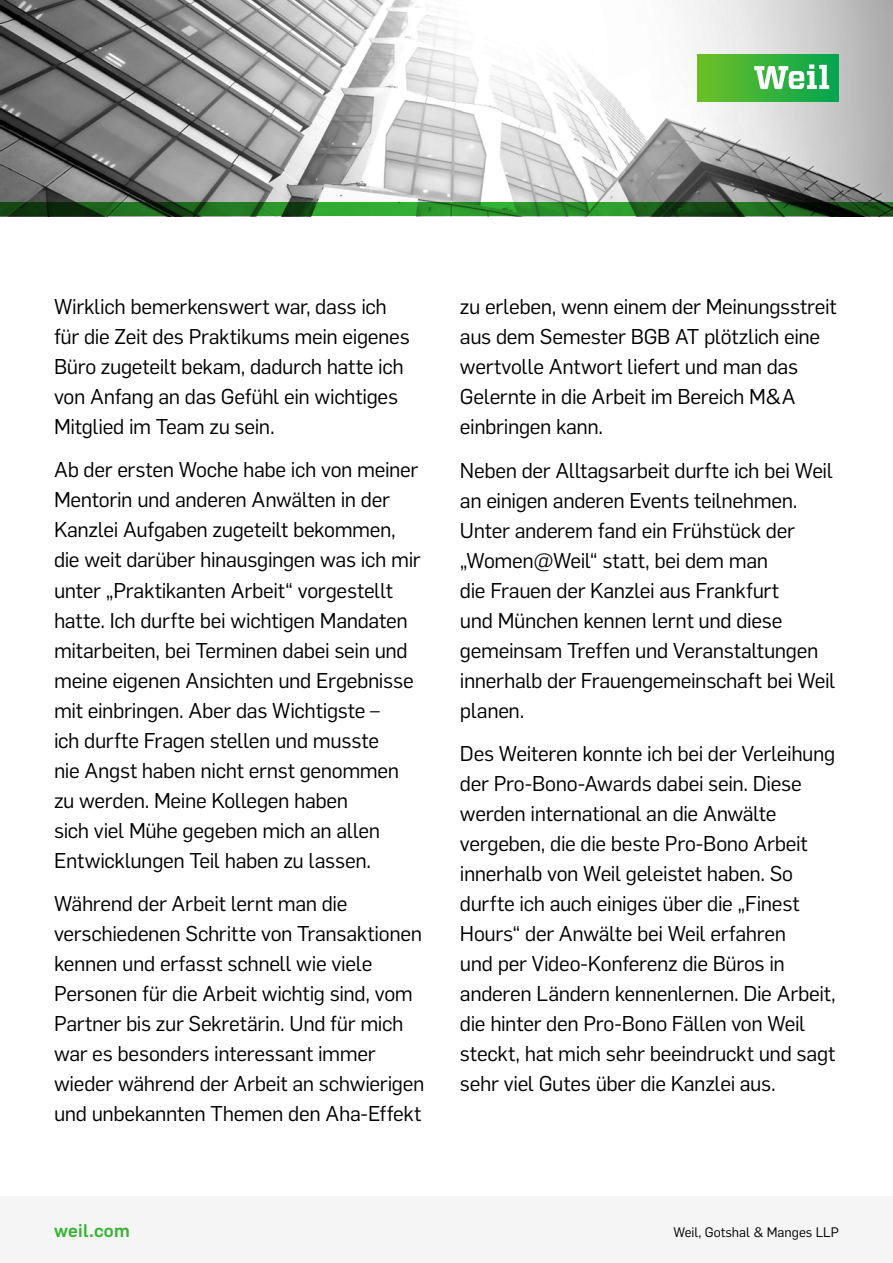
<style>
.page{position:relative;width:893px;height:1263px;background:#fff}
.page>*{position:absolute;margin:0;border:0;box-sizing:border-box;transform-origin:0 0}
.t1{font:21px/30px "Flama";letter-spacing:-.015em;color:#000}
.t2{font:500 18px "Flama";letter-spacing:.02em;color:#34b233}
.t3{font:13.5px "Flama";color:#000}
</style>
<div class="page">
<div style="left:0;top:1196px;width:893px;height:67px;background:#f5f5f5"></div>
<img style="left:0;top:0;width:893px;height:202px">
<div style="left:697px;top:54px;width:142px;height:47px;background:linear-gradient(to right,#6ebf26,#03a650)"></div>
<svg style="left:754px;top:64px;width:75px;height:25px"></svg>
<svg style="left:0;top:202px;width:893px;height:14px;background:#1e681d"></svg>
<p class="t1" style="left:54px;top:290px;width:357px">Wirklich bemerkenswert war, dass ich für die Zeit des Praktikums mein eigenes Büro zugeteilt bekam, dadurch hatte ich von Anfang an das Gefühl ein wichtiges Mitglied im Team zu sein.</p>
<p class="t1" style="left:54px;top:454px;width:368px">Ab der ersten Woche habe ich von meiner Mentorin und anderen Anwälten in der Kanzlei Aufgaben zugeteilt bekommen, die weit darüber hinausgingen was ich mir unter „Praktikanten Arbeit“ vorgestellt hatte. Ich durfte bei wichtigen Mandaten mitarbeiten, bei Terminen dabei sein und meine eigenen Ansichten und Ergebnisse mit einbringen. Aber das Wichtigste –<br>ich durfte Fragen stellen und musste<br>nie Angst haben nicht ernst genommen zu werden. Meine Kollegen haben<br>sich viel Mühe gegeben mich an allen Entwicklungen Teil haben zu lassen.</p>
<p class="t1" style="left:54px;top:887px;width:372px">Während der Arbeit lernt man die verschiedenen Schritte von Transaktionen kennen und erfasst schnell wie viele Personen für die Arbeit wichtig sind, vom Partner bis zur Sekretärin. Und für mich war es besonders interessant immer wieder während der Arbeit an schwierigen und unbekannten Themen den Aha-Effekt</p>
<p class="t1" style="left:460px;top:290px;width:378px">zu erleben, wenn einem der Meinungsstreit aus dem Semester BGB AT plötzlich eine wertvolle Antwort liefert und man das Gelernte in die Arbeit im Bereich M&amp;A einbringen kann.</p>
<p class="t1" style="left:460px;top:454px;width:377px">Neben der Alltagsarbeit durfte ich bei Weil an einigen anderen Events teilnehmen.<br>Unter anderem fand ein Frühstück der „Women@Weil“ statt, bei dem man<br>die Frauen der Kanzlei aus Frankfurt<br>und München kennen lernt und diese gemeinsam Treffen und Veranstaltungen innerhalb der Frauengemeinschaft bei Weil planen.</p>
<p class="t1" style="left:460px;top:737px;width:377px">Des Weiteren konnte ich bei der Verleihung der Pro-Bono-Awards dabei sein. Diese werden international an die Anwälte vergeben, die die beste Pro-Bono Arbeit innerhalb von Weil geleistet haben. So durfte ich auch einiges über die „Finest Hours“ der Anwälte bei Weil erfahren<br>und per Video-Konferenz die Büros in anderen Ländern kennenlernen. Die Arbeit, die hinter den Pro-Bono Fällen von Weil steckt, hat mich sehr beeindruckt und sagt sehr viel Gutes über die Kanzlei aus.</p>
<p class="t2" style="left:54px;top:1217px;width:77px">weil.com</p>
<p class="t3" style="left:673px;top:1223px;width:167px">Weil, Gotshal &amp; Manges LLP</p>
</div>
